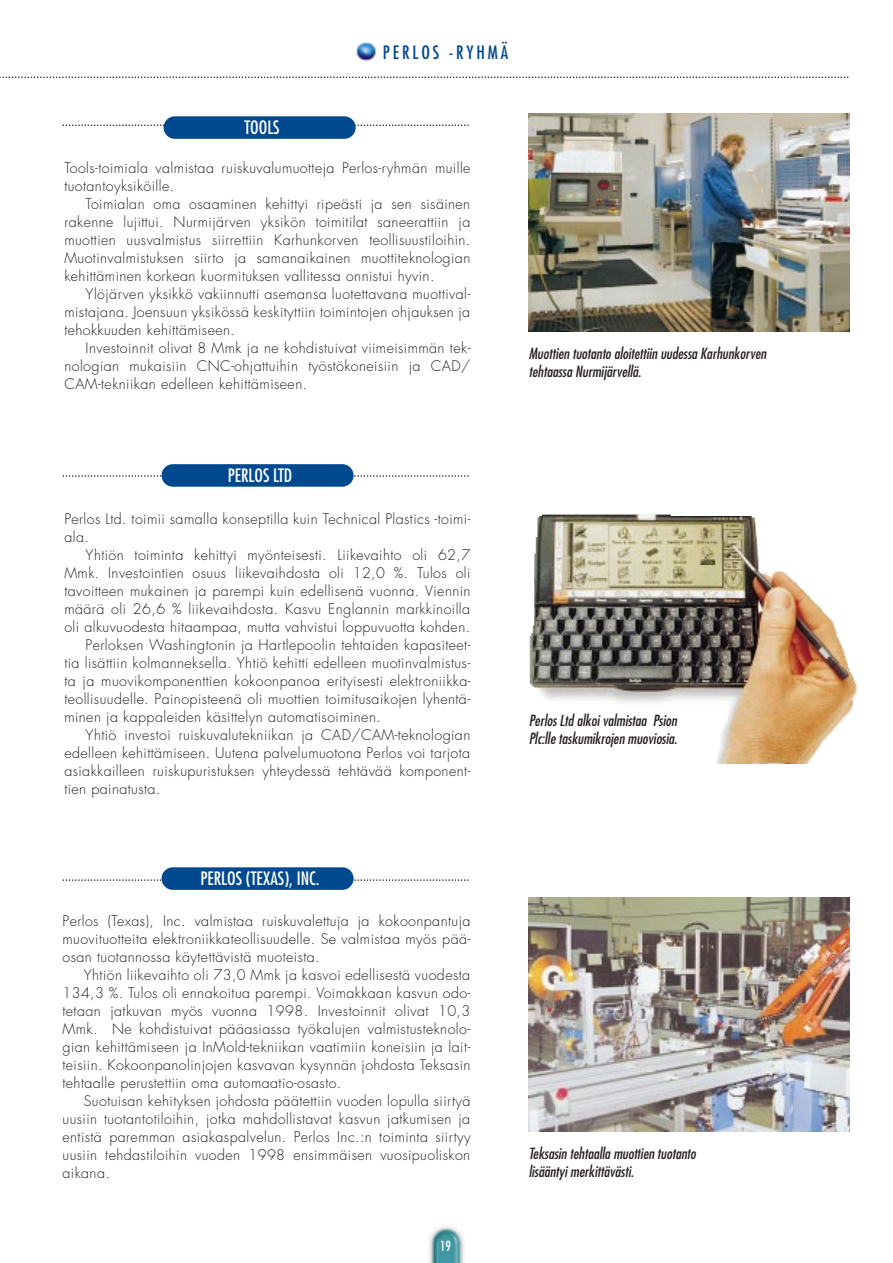
<style>
.page{position:relative;width:893px;height:1263px;background:#fff}
.page>*{position:absolute;margin:0;border:0;box-sizing:border-box;transform-origin:0 0}
.t1{font:condensed 18px "Futura";color:#fff}
.t2{font:condensed 18px "Futura";letter-spacing:.165em;color:#01498e}
.t3{font:italic condensed 15px/18px "Futura";color:#231f20}
.t4{font:300 14.25px/18px "Futura";letter-spacing:.03em;color:#231f20;text-align:justify}
.t5{font:condensed 13.5px "Futura";color:#fff}
</style>
<div class="page">
<svg style="left:63px;top:124px;width:406px;height:2px"></svg>
<svg style="left:63px;top:879px;width:406px;height:2px"></svg>
<svg style="left:63px;top:475px;width:406px;height:2px"></svg>
<div style="left:161px;top:867px;width:192px;height:23px;background:#01498e;border-radius:11px"></div>
<div style="left:161px;top:464px;width:192px;height:23px;background:#01498e;border-radius:11px"></div>
<div style="left:164px;top:116px;width:191px;height:23px;background:#01498e;border-radius:11px"></div>
<img style="left:356px;top:43px;width:20px;height:19px">
<img style="left:529px;top:113px;width:320px;height:219px">
<img style="left:429px;top:1226px;width:35px;height:37px">
<img style="left:530px;top:514px;width:326px;height:250px">
<img style="left:529px;top:897px;width:320px;height:235px">
<svg style="left:0;top:76px;width:849px;height:2px"></svg>
<p class="t2" style="left:383px;top:44px;width:127px">PERLOS -RYHMÄ</p>
<p class="t1" style="left:244px;top:119px;width:37px">TOOLS</p>
<p class="t4" style="left:64px;top:160px;width:407px">Tools-toimiala valmistaa ruiskuvalumuotteja Perlos-ryhmän muille tuotantoyksiköille.</p>
<p class="t4" style="left:64px;top:196px;width:407px;text-indent:21px">Toimialan oma osaaminen kehittyi ripeästi ja sen sisäinen rakenne lujittui. Nurmijärven yksikön toimitilat saneerattiin ja muottien uusvalmistus siirrettiin Karhunkorven teollisuustiloihin.<br>Muotinvalmistuksen siirto ja samanaikainen muottiteknologian kehittäminen korkean kuormituksen vallitessa onnistui hyvin.</p>
<p class="t4" style="left:64px;top:286px;width:408px;text-indent:21px">Ylöjärven yksikkö vakiinnutti asemansa luotettavana muottival&shy;mistajana. Joensuun yksikössä keskityttiin toimintojen ohjauksen ja tehokkuuden kehittämiseen.</p>
<p class="t4" style="left:64px;top:340px;width:408px;text-indent:21px">Investoinnit olivat 8 Mmk ja ne kohdistuivat viimeisimmän tek&shy;nologian mukaisiin CNC-ohjattuihin työstökoneisiin ja CAD/ CAM-tekniikan edelleen kehittämiseen.</p>
<p class="t3" style="left:529px;top:346px;width:241px">Muottien tuotanto aloitettiin uudessa Karhunkorven tehtaassa Nurmijärvellä.</p>
<p class="t1" style="left:228px;top:467px;width:66px">PERLOS LTD</p>
<p class="t4" style="left:64px;top:511px;width:407px">Perlos Ltd. toimii samalla konseptilla kuin Technical Plastics -toimi&shy;ala.</p>
<p class="t4" style="left:86px;top:547px;width:386px">Yhtiön toiminta kehittyi myönteisesti. Liikevaihto oli 62,7</p>
<p class="t4" style="left:64px;top:565px;width:407px">Mmk. Investointien osuus liikevaihdosta oli 12,0 %. Tulos oli</p>
<p class="t4" style="left:64px;top:583px;width:408px">tavoitteen mukainen ja parempi kuin edellisenä vuonna. Viennin</p>
<p class="t4" style="left:64px;top:601px;width:407px">määrä oli 26,6 % liikevaihdosta. Kasvu Englannin markkinoilla</p>
<p class="t4" style="left:64px;top:619px;width:407px">oli alkuvuodesta hitaampaa, mutta vahvistui loppuvuotta kohden.</p>
<p class="t4" style="left:86px;top:637px;width:386px">Perloksen Washingtonin ja Hartlepoolin tehtaiden kapasiteet-</p>
<p class="t4" style="left:64px;top:655px;width:407px">tia lisättiin kolmanneksella. Yhtiö kehitti edelleen muotinvalmistus-</p>
<p class="t4" style="left:64px;top:673px;width:407px">ta ja muovikomponenttien kokoonpanoa erityisesti elektroniikka-</p>
<p class="t4" style="left:64px;top:691px;width:407px">teollisuudelle. Painopisteenä oli muottien toimitusaikojen lyhentä-</p>
<p class="t4" style="left:64px;top:709px;width:318px">minen ja kappaleiden käsittelyn automatisoiminen.</p>
<p class="t4" style="left:86px;top:727px;width:386px">Yhtiö investoi ruiskuvalutekniikan ja CAD/CAM-teknologian</p>
<p class="t4" style="left:64px;top:745px;width:407px">edelleen kehittämiseen. Uutena palvelumuotona Perlos voi tarjota</p>
<p class="t4" style="left:64px;top:763px;width:408px">asiakkailleen ruiskupuristuksen yhteydessä tehtävää komponent-</p>
<p class="t4" style="left:64px;top:781px;width:98px">tien painatusta.</p>
<p class="t1" style="left:200px;top:870px;width:121px">PERLOS (TEXAS), INC.</p>
<p class="t4" style="left:62px;top:913px;width:409px">Perlos (Texas), Inc. valmistaa ruiskuvalettuja ja kokoonpantuja muovituotteita elektroniikkateollisuudelle. Se valmistaa myös pää&shy;osan tuotannossa käytettävistä muoteista.</p>
<p class="t4" style="left:62px;top:967px;width:409px;text-indent:21px">Yhtiön liikevaihto oli 73,0 Mmk ja kasvoi edellisestä vuodesta 134,3 %. Tulos oli ennakoitua parempi. Voimakkaan kasvun odo&shy;tetaan jatkuvan myös vuonna 1998. Investoinnit olivat 10,3<br>Mmk. Ne kohdistuivat pääasiassa työkalujen valmistusteknolo&shy;gian kehittämiseen ja InMold-tekniikan vaatimiin koneisiin ja lait&shy;teisiin. Kokoonpanolinjojen kasvavan kysynnän johdosta Teksasin tehtaalle perustettiin oma automaatio-osasto.</p>
<p class="t4" style="left:62px;top:1093px;width:409px;text-indent:21px">Suotuisan kehityksen johdosta päätettiin vuoden lopulla siirtyä uusiin tuotantotiloihin, jotka mahdollistavat kasvun jatkumisen ja entistä paremman asiakaspalvelun. Perlos Inc.:n toiminta siirtyy uusiin tehdastiloihin vuoden 1998 ensimmäisen vuosipuoliskon aikana.</p>
<p class="t5" style="left:440px;top:1240px;width:13px">19</p>
<p class="t3" style="left:529px;top:712px;width:152px">PerlosLtd alkoivalmistaa Psion<br>Plc:lle taskumikrojen muoviosia.</p>
<p class="t3" style="left:529px;top:1146px;width:171px">Teksasin tehtaalla muottien tuotanto lisääntyimerkittävästi.</p>
</div>
